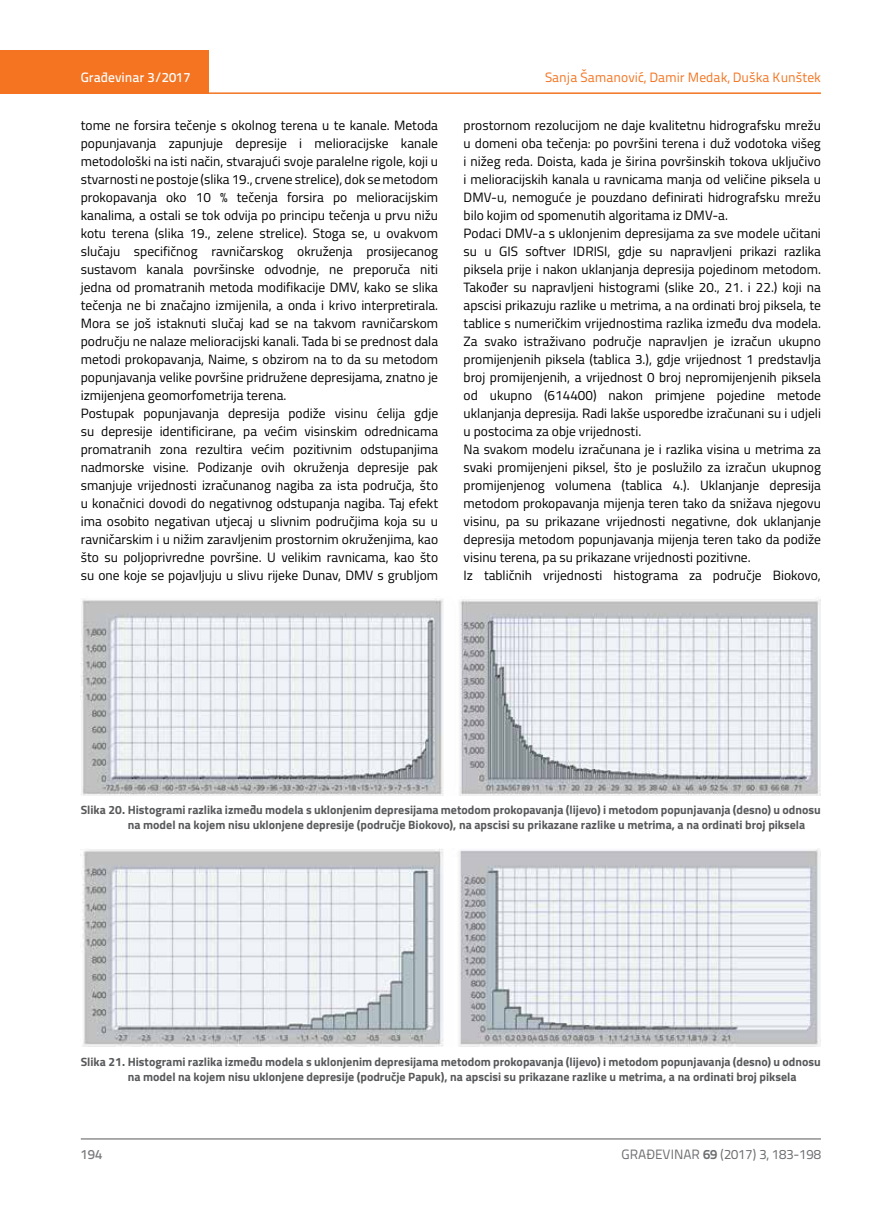
<style>
.page{position:relative;width:872px;height:1212px;background:#fff}
.page>*{position:absolute;margin:0;border:0;box-sizing:border-box;transform-origin:0 0}
.t1{font:13.5px/18px "Titillium";color:#000}
.t2{font:13.5px "Titillium Text 22 L";color:#f47421}
.t3{font:13.5px "Titillium Text 22 L";color:#6d6e71}
.t4{font:500 13.5px "Titillium Text 22 L";color:#fff}
.t5{font:500 13.5px "Titillium Text 22 L";color:#797a7d}
.t6{font:700 12px/15px "Titillium";color:#58595b}
.s1{font-weight:700}
</style>
<div class="page">
<div style="left:0;top:50px;width:208px;height:44px;background:#f47421"></div>
<hr style="left:0;top:92px;width:821px;height:2px;background:#f47421">
<hr style="left:81px;top:1139px;width:740px;height:1px;background:#58595b">
<img style="left:81px;top:598px;width:740px;height:197px">
<img style="left:82px;top:849px;width:739px;height:197px">
<p class="t4" style="left:81px;top:67px;width:111px">Građevinar 3/2017</p>
<p class="t2" style="left:545px;top:68px;width:277px">Sanja Šamanović, Damir Medak, Duška Kunštek</p>
<p class="t1" style="left:81px;top:115px;width:359px">tome ne forsira tečenje s okolnog terena u te kanale. Metoda popunjavanja zapunjuje depresije i melioracijske kanale metodološki na isti način, stvarajući svoje paralelne rigole, koji u stvarnosti ne postoje (slika 19., crvene strelice), dok se metodom prokopavanja oko 10 % tečenja forsira po melioracijskim kanalima, a ostali se tok odvija po principu tečenja u prvu nižu kotu terena (slika 19., zelene strelice). Stoga se, u ovakvom slučaju specifičnog ravničarskog okruženja prosijecanog sustavom kanala površinske odvodnje, ne preporuča niti jedna od promatranih metoda modifikacije DMV, kako se slika tečenja ne bi značajno izmijenila, a onda i krivo interpretirala.<br>Mora se još istaknuti slučaj kad se na takvom ravničarskom području ne nalaze melioracijski kanali. Tada bi se prednost dala metodi prokopavanja, Naime, s obzirom na to da su metodom popunjavanja velike površine pridružene depresijama, znatno je izmijenjena geomorfometrija terena.<br>Postupak popunjavanja depresija podiže visinu ćelija gdje su depresije identificirane, pa većim visinskim odrednicama promatranih zona rezultira većim pozitivnim odstupanjima nadmorske visine. Podizanje ovih okruženja depresije pak smanjuje vrijednosti izračunanog nagiba za ista područja, što u konačnici dovodi do negativnog odstupanja nagiba. Taj efekt ima osobito negativan utjecaj u slivnim područjima koja su u ravničarskim i u nižim zaravljenim prostornim okruženjima, kao što su poljoprivredne površine. U velikim ravnicama, kao što su one koje se pojavljuju u slivu rijeke Dunav, DMV s grubljom</p>
<p class="t1" style="left:463px;top:115px;width:359px">prostornom rezolucijom ne daje kvalitetnu hidrografsku mrežu u domeni oba tečenja: po površini terena i duž vodotoka višeg i nižeg reda. Doista, kada je širina površinskih tokova uključivo i melioracijskih kanala u ravnicama manja od veličine piksela u DMV-u, nemoguće je pouzdano definirati hidrografsku mrežu bilo kojim od spomenutih algoritama iz DMV-a.<br>Podaci DMV-a s uklonjenim depresijama za sve modele učitani su u GIS softver IDRISI, gdje su napravljeni prikazi razlika piksela prije i nakon uklanjanja depresija pojedinom metodom.<br>Također su napravljeni histogrami (slike 20., 21. i 22.) koji na apscisi prikazuju razlike u metrima, a na ordinati broj piksela, te tablice s numeričkim vrijednostima razlika između dva modela.<br>Za svako istraživano područje napravljen je izračun ukupno promijenjenih piksela (tablica 3.), gdje vrijednost 1 predstavlja broj promijenjenih, a vrijednost 0 broj nepromijenjenih piksela od ukupno (614400) nakon primjene pojedine metode uklanjanja depresija. Radi lakše usporedbe izračunani su i udjeli u postocima za obje vrijednosti.<br>Na svakom modelu izračunana je i razlika visina u metrima za svaki promijenjeni piksel, što je poslužilo za izračun ukupnog promijenjenog volumena (tablica 4.). Uklanjanje depresija metodom prokopavanja mijenja teren tako da snižava njegovu visinu, pa su prikazane vrijednosti negativne, dok uklanjanje depresija metodom popunjavanja mijenja teren tako da podiže visinu terena, pa su prikazane vrijednosti pozitivne.<br>Iz tabličnih vrijednosti histograma za područje Biokovo,</p>
<p class="t6" style="left:128px;top:802px;width:694px;text-indent:-47px">Slika 20. Histogrami razlika između modela s uklonjenim depresijama metodom prokopavanja (lijevo) i metodom popunjavanja (desno) u odnosu na model na kojem nisu uklonjene depresije (područje Biokovo), na apscisi su prikazane razlike u metrima, a na ordinati broj piksela</p>
<p class="t6" style="left:128px;top:1054px;width:694px;text-indent:-47px">Slika 21. Histogrami razlika između modela s uklonjenim depresijama metodom prokopavanja (lijevo) i metodom popunjavanja (desno) u odnosu na model na kojem nisu uklonjene depresije (područje Papuk), na apscisi su prikazane razlike u metrima, a na ordinati broj piksela</p>
<p class="t5" style="left:81px;top:1144px;width:23px">194</p>
<p class="t3" style="left:621px;top:1144px;width:201px">GRAĐEVINAR <span class="s1">69</span> (2017) 3, 183-198</p>
</div>
